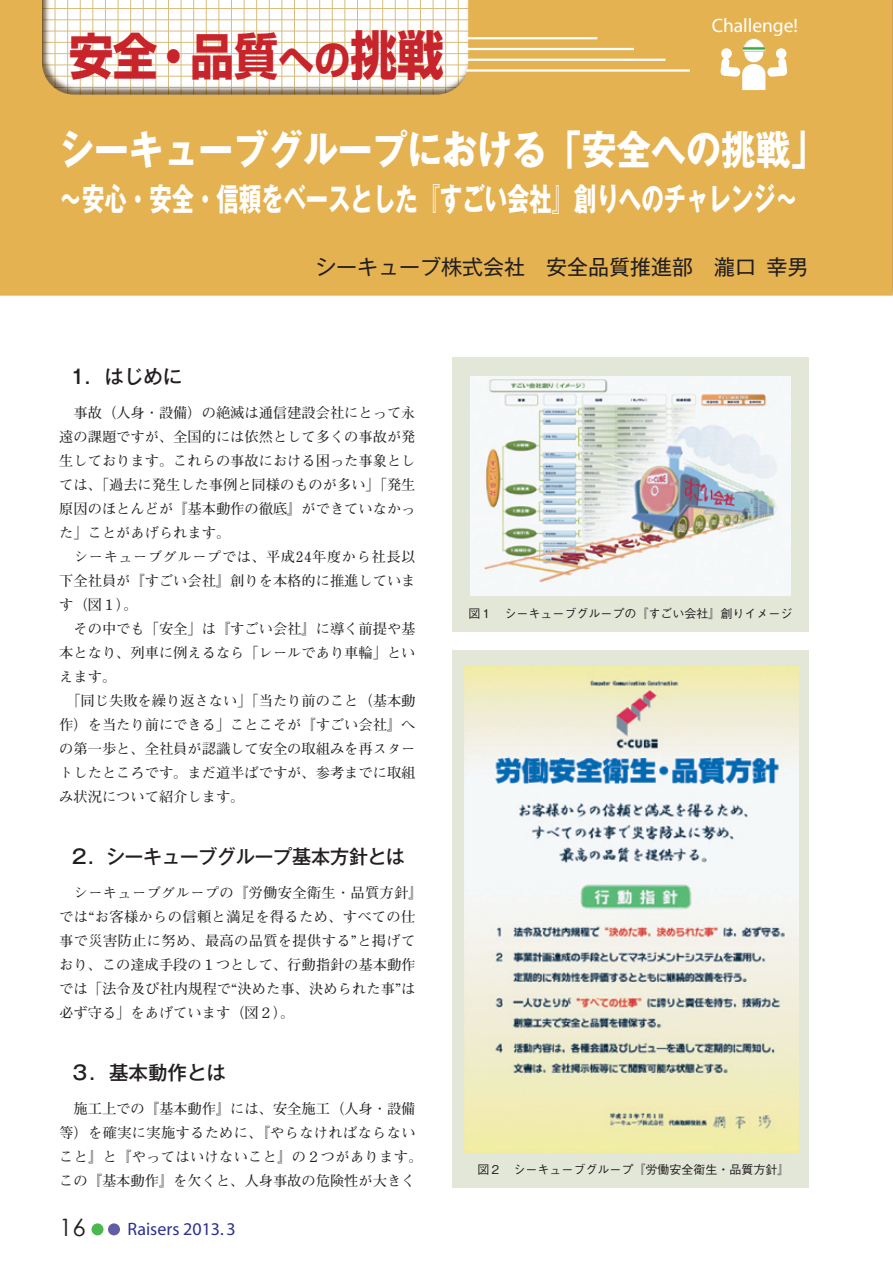
<style>
.page{position:relative;width:893px;height:1263px;background:#fff}
.page>*{position:absolute;margin:0;border:0;box-sizing:border-box;transform-origin:0 0}
.t1{font:700 49.5px "Shin Go Pr 5";color:#c8242b;scale:.89 1}
.t2{font:700 40.5px "Gothic MB101 Pr 5";color:#fff;scale:.86 1}
.t3{font:700 31.5px "Gothic MB101 Pr 5";color:#fff;scale:.73 1}
.t4{font:24px "Century Gothic";color:#231f20}
.t5{font:21px "Gothic MB101 Pr 5";color:#231f20}
.大見出し-1行{font:500 19.5px "Gothic MB101 Pr 5";letter-spacing:-.01em;color:#231f20}
.t6{font:19.5px "Myriad";color:#fff}
.t7{font:18px "Myriad";color:#2e3092}
.本文{font:700 14.25px/24px "Futo Min A101 Pr 5";color:#231f20;text-align:justify}
.本文-2{font:700 14.25px/24px "Futo Min A101 Pr 5";letter-spacing:.025em;color:#231f20}
.本文-3{font:700 14.25px/24px "Futo Min A101 Pr 5";letter-spacing:.02em;color:#231f20}
.t8{font:500 12px "Gothic BBB Pr 5";color:#231f20}
.s1{font-size:40.5px}
.s2{font-size:52.5px}
</style>
<div class="page">
<div style="left:92px;top:1223px;width:12px;height:12px;background:#4ab84f;border-radius:50%"></div>
<div style="left:108px;top:1223px;width:12px;height:12px;background:#635ea3;border-radius:50%"></div>
<svg style="left:0;top:0;width:893px;height:296px;background:#e6ba68"></svg>
<div style="left:744px;top:43px;width:19px;height:19px;background:#fff;border-radius:50%"></div>
<div style="left:721px;top:48px;width:11px;height:11px;background:#fff;border-radius:50%"></div>
<div style="left:776px;top:48px;width:10px;height:11px;background:#fff;border-radius:50%"></div>
<svg style="left:720px;top:58px;width:67px;height:32px"></svg>
<svg style="left:742px;top:38px;width:24px;height:14px"></svg>
<hr style="left:466px;top:69px;width:224px;height:3px;background:#fff">
<hr style="left:466px;top:59px;width:199px;height:2px;background:#fff">
<hr style="left:466px;top:48px;width:168px;height:2px;background:#fff">
<hr style="left:466px;top:37px;width:131px;height:2px;background:#fff">
<div style="left:452px;top:357px;width:356px;height:275px;background:#e3e7d8"></div>
<img style="left:470px;top:377px;width:321px;height:219px">
<div style="left:452px;top:650px;width:356px;height:537px;background:#e3e7d8"></div>
<img style="left:464px;top:666px;width:334px;height:487px">
<p class="t1" style="left:69px;top:17px;width:423px">安全・品質<span class="s1">への</span><span class="s2">挑戦</span></p>
<p class="t6" style="left:712px;top:16px;width:88px">Challenge!</p>
<p class="t2" style="left:59px;top:116px;width:892px">シーキューブグループにおける「安全への挑戦」</p>
<p class="t3" style="left:59px;top:173px;width:1013px">～安心・安全・信頼をベースとした『すごい会社』創りへのチャレンジ～</p>
<p class="t5" style="left:315px;top:250px;width:495px">シーキューブ株式会社　安全品質推進部　瀧口 幸男</p>
<p class="大見出し-1行" style="left:70px;top:360px;width:114px">1．はじめに</p>
<p class="本文" style="left:59px;top:399px;width:358px">　事故（人身・設備）の絶滅は通信建設会社にとって永遠の課題ですが、全国的には依然として多くの事故が発生しております。これらの事故における困った事象としては、「過去に発生した事例と同様のものが多い」「発生原因のほとんどが『基本動作の徹底』ができていなかった」ことがあげられます。</p>
<p class="本文" style="left:59px;top:543px;width:358px">　シーキューブグループでは、平成24年度から社長以下全社員が『すごい会社』創りを本格的に推進しています（図１）。</p>
<p class="本文" style="left:59px;top:615px;width:358px">　その中でも「安全」は『すごい会社』に導く前提や基本となり、列車に例えるなら「レールであり車輪」といえます。</p>
<p class="本文" style="left:59px;top:687px;width:358px">　「同じ失敗を繰り返さない」「当たり前のこと（基本動作）を当たり前にできる」ことこそが『すごい会社』への第一歩と、全社員が認識して安全の取組みを再スタートしたところです。まだ道半ばですが、参考までに取組み状況について紹介します。</p>
<p class="大見出し-1行" style="left:69px;top:840px;width:337px">２．シーキューブグループ基本方針とは</p>
<p class="本文-2" style="left:59px;top:879px;width:365px">　シーキューブグループの『労働安全衛生・品質方針』では“お客様からの信頼と満足を得るため、すべての仕事で災害防止に努め、最高の品質を提供する”と掲げており、この達成手段の１つとして、行動指針の基本動作では「法令及び社内規程で“決めた事、決められた事”は必ず守る」をあげています（図２）。</p>
<p class="大見出し-1行" style="left:70px;top:1056px;width:157px">３．基本動作とは</p>
<p class="本文-3" style="left:59px;top:1095px;width:365px">　施工上での『基本動作』には、安全施工（人身・設備等）を確実に実施するために、『やらなければならないこと』と『やってはいけないこと』の２つがあります。この『基本動作』を欠くと、人身事故の危険性が大きく</p>
<p class="t4" style="left:59px;top:1210px;width:28px">16</p>
<p class="t7" style="left:128px;top:1220px;width:110px">Raisers 2013. 3</p>
<p class="t8" style="left:468px;top:604px;width:325px">図１　シーキューブグループの『すごい会社』創りイメージ</p>
<p class="t8" style="left:477px;top:1160px;width:313px">図２　シーキューブグループ『労働安全衛生・品質方針』</p>
</div>
